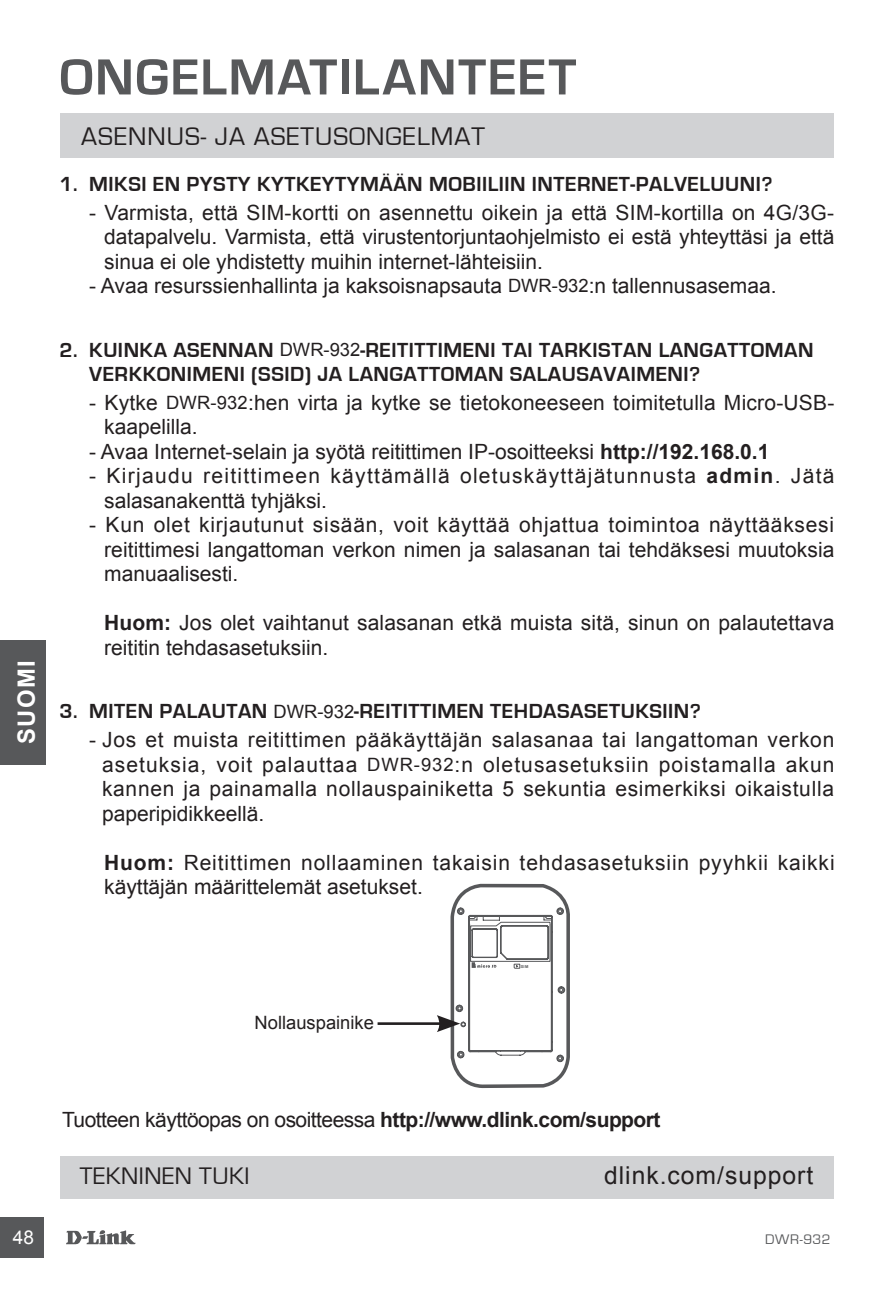
<style>
.page{position:relative;width:893px;height:1290px;background:#fff}
.page>*{position:absolute;margin:0;border:0;box-sizing:border-box;transform-origin:0 0}
.Heading{font:700 52.5px "Eurostile";letter-spacing:.035em;color:#57585a}
.Subheading{font:26.25px "Eurostile";letter-spacing:.04em;color:#231f20}
.t1{font:24.85px "Arial";letter-spacing:.04em;color:#231f20}
.t2{font:24.85px "Eurostile";letter-spacing:.02em;color:#231f20}
.t3{font:700 23.8px "Arial";letter-spacing:.06em;color:#fff}
.Troubleshooting_Text{font:21px/24.5px "Arial";letter-spacing:.005em;color:#231f20;text-align:justify}
.t4{font:700 21px/24.5px "Eurostile";letter-spacing:.025em;color:#231f20}
.Troubleshooting_Text-2{font:21px/24.5px "Arial";letter-spacing:.04em;color:#231f20}
.Troubleshooting_Text-3{font:21px/24.5px "Arial";letter-spacing:.06em;color:#231f20}
.Installation_Steps{font:21px "Arial";letter-spacing:-.025em;color:#231f20}
.t5{font:18.9px "Arial";color:#fff}
.Troubleshooting_Text-4{font:18.2px "Arial";color:#231f20}
.t6{font:14.35px "Eurostile";letter-spacing:.035em;color:#57585a}
.t7{font:700 3.85px "Arial";color:#57585a}
.s1{font-size:18.2px}
.s2{font-family:"Arial";font-weight:400;font-size:18.2px}
.s3{font-weight:700}
</style>
<div class="page">
<svg style="left:66px;top:1230px;width:70px;height:14px"></svg>
<div style="left:0;top:1217px;width:44px;height:41px;background:#57585a"></div>
<div style="left:0;top:640px;width:46px;height:124px;background:#57585a"></div>
<div style="left:60px;top:113px;width:773px;height:45px;background:#d1d2d4"></div>
<hr style="left:378px;top:1022px;width:64px;height:3px;background:#231f20">
<svg style="left:437px;top:883px;width:133px;height:205px"></svg>
<div style="left:60px;top:1156px;width:773px;height:42px;background:#d1d2d4"></div>
<p class="Heading" style="left:60px;top:49px;width:518px">ONGELMATILANTEET</p>
<p class="Subheading" style="left:81px;top:122px;width:405px">ASENNUS- JA ASETUSONGELMAT</p>
<p class="t4" style="left:60px;top:172px;width:714px">1. MIKSI EN PYSTY KYTKEYTYMÄÄN MOBIILIIN INTERNET-PALVELUUNI?</p>
<p class="Troubleshooting_Text" style="left:104px;top:200px;width:732px;text-indent:-15px">- Varmista, että SIM-kortti on asennettu oikein ja että SIM-kortilla on 4G/3G&shy;datapalvelu. Varmista, että virustentorjuntaohjelmisto ei estä yhteyttäsi ja että sinua ei ole yhdistetty muihin internet-lähteisiin.</p>
<p class="Troubleshooting_Text" style="left:89px;top:274px;width:689px">- Avaa resurssienhallinta ja kaksoisnapsauta <span class="s1">DWR-932</span>:n tallennusasemaa.</p>
<p class="t3" style="left:11px;top:744px;width:85px;rotate:-90deg">SUOMI</p>
<p class="t4" style="left:89px;top:338px;width:726px;text-indent:-30px">2. KUINKA ASENNAN <span class="s2">DWR-932</span>-REITITTIMENI TAI TARKISTAN LANGATTOMAN<br>VERKKONIMENI (SSID) JA LANGATTOMAN SALAUSAVAIMENI?</p>
<p class="Troubleshooting_Text" style="left:104px;top:390px;width:732px;text-indent:-15px">- Kytke <span class="s1">DWR-932</span>:hen virta ja kytke se tietokoneeseen toimitetulla Micro-USB&shy;kaapelilla.</p>
<p class="Troubleshooting_Text" style="left:89px;top:439px;width:682px">- Avaa Internet-selain ja syötä reitittimen IP-osoitteeksi <span class="s3">http://192.168.0.1</span></p>
<p class="Troubleshooting_Text-3" style="left:104px;top:464px;width:732px;text-indent:-15px">- Kirjaudu reitittimeen käyttämällä oletuskäyttäjätunnusta <span class="s3">admin</span>. Jätä salasanakenttä tyhjäksi.</p>
<p class="Troubleshooting_Text" style="left:104px;top:513px;width:732px;text-indent:-15px">- Kun olet kirjautunut sisään, voit käyttää ohjattua toimintoa näyttääksesi reitittimesi langattoman verkon nimen ja salasanan tai tehdäksesi muutoksia manuaalisesti.</p>
<p class="Troubleshooting_Text" style="left:104px;top:611px;width:732px"><span class="s3">Huom:</span> Jos olet vaihtanut salasanan etkä muista sitä, sinun on palautettava reititin tehdasasetuksiin.</p>
<p class="t4" style="left:60px;top:699px;width:643px">3. MITEN PALAUTAN <span class="s2">DWR-932</span>-REITITTIMEN TEHDASASETUKSIIN?</p>
<p class="Troubleshooting_Text" style="left:102px;top:728px;width:734px;text-indent:-13px">- Jos et muista reitittimen pääkäyttäjän salasanaa tai langattoman verkon asetuksia, voit palauttaa <span class="s1">DWR-932</span>:n oletusasetuksiin poistamalla akun kannen ja painamalla nollauspainiketta 5 sekuntia esimerkiksi oikaistulla paperipidikkeellä.</p>
<p class="Troubleshooting_Text-2" style="left:104px;top:850px;width:732px"><span class="s3">Huom:</span> Reitittimen nollaaminen takaisin tehdasasetuksiin pyyhkii kaikki käyttäjän määrittelemät asetukset.</p>
<p class="Troubleshooting_Text-4" style="left:255px;top:1010px;width:121px">Nollauspainike</p>
<p class="t7" style="left:521px;top:964px;width:9px">SIM</p>
<p class="Installation_Steps" style="left:62px;top:1105px;width:600px">Tuotteen käyttöopas on osoitteessa <span class="s3">http://www.dlink.com/support</span></p>
<p class="t2" style="left:80px;top:1162px;width:171px">TEKNINEN TUKI</p>
<p class="t1" style="left:604px;top:1158px;width:211px">dlink.com/support</p>
<p class="t5" style="left:13px;top:1225px;width:23px">48</p>
<p class="t6" style="left:765px;top:1231px;width:67px">DWR-932</p>
</div>
